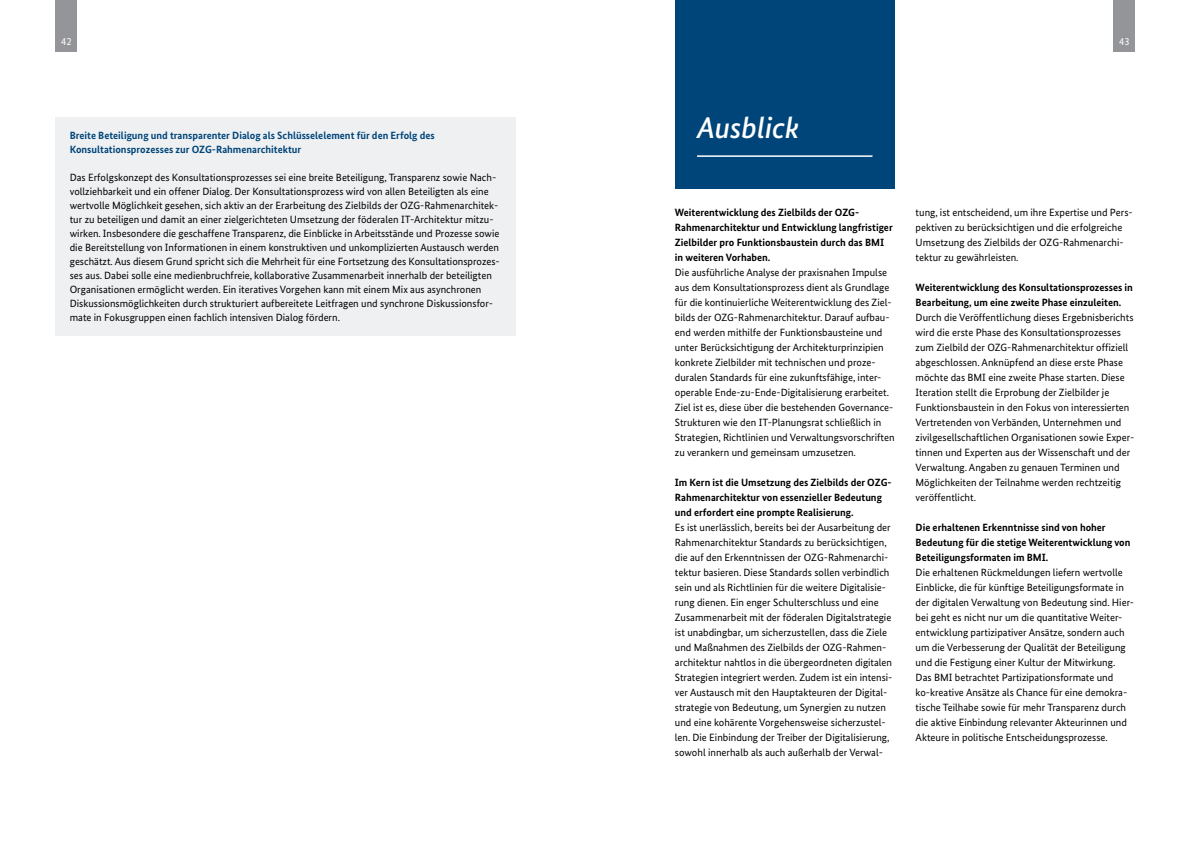
<style>
.page{position:relative;width:1191px;height:842px;background:#fff}
.page>*{position:absolute;margin:0;border:0;box-sizing:border-box;transform-origin:0 0}
.t1{font:italic 500 30px "Bundes Sans";color:#fff}
.t2{font:10.5px/15px "Bundes Sans";color:#000}
.t3{font:700 10.5px/15px "Bundes Sans";color:#000}
.t4{font:700 10.5px/14px "Bundes Sans";color:#004579}
.t5{font:10.5px "Bundes Sans";color:#fff}
</style>
<div class="page">
<div style="left:56px;top:0;width:21px;height:51px;background:#939598"></div>
<div style="left:1113px;top:0;width:22px;height:51px;background:#939598"></div>
<div style="left:675px;top:0;width:219px;height:188px;background:#004579"></div>
<hr style="left:697px;top:155px;width:175px;height:2px;background:#fff">
<div style="left:56px;top:117px;width:460px;height:219px;background:#eef0f2"></div>
<p class="t5" style="left:61px;top:35px;width:12px">42</p>
<p class="t5" style="left:1119px;top:35px;width:12px">43</p>
<p class="t4" style="left:70px;top:128px;width:366px">Breite Beteiligung und transparenter Dialog als Schlüsselelement für den Erfolg des<br>Konsultationsprozesses zur OZG-Rahmenarchitektur</p>
<p class="t2" style="left:70px;top:170px;width:431px;line-height:14px">Das Erfolgskonzept des Konsultationsprozesses sei eine breite Beteiligung, Transparenz sowie Nach&shy;vollziehbarkeit und ein offener Dialog. Der Konsultationsprozess wird von allen Beteiligten als eine wertvolle Möglichkeit gesehen, sich aktiv an der Erarbeitung des Zielbilds der OZG-Rahmenarchitek&shy;tur zu beteiligen und damit an einer zielgerichteten Umsetzung der föderalen IT-Architektur mitzu&shy;wirken. Insbesondere die geschaffene Transparenz, die Einblicke in Arbeitsstände und Prozesse sowie die Bereitstellung von Informationen in einem konstruktiven und unkomplizierten Austausch werden geschätzt. Aus diesem Grund spricht sich die Mehrheit für eine Fortsetzung des Konsultationsprozes&shy;ses aus. Dabei solle eine medienbruchfreie, kollaborative Zusammenarbeit innerhalb der beteiligten Organisationen ermöglicht werden. Ein iteratives Vorgehen kann mit einem Mix aus asynchronen Diskussionsmöglichkeiten durch strukturiert aufbereitete Leitfragen und synchrone Diskussionsfor&shy;mate in Fokusgruppen einen fachlich intensiven Dialog fördern.</p>
<h1 class="t1" style="left:697px;top:109px;width:104px">Ausblick</h1>
<p class="t3" style="left:675px;top:204px;width:219px">Weiterentwicklung des Zielbilds der OZG-Rahmenarchitektur und Entwicklung langfristiger Zielbilder pro Funktionsbaustein durch das BMI in weiteren Vorhaben.</p>
<p class="t2" style="left:675px;top:264px;width:221px">Die ausführliche Analyse der praxisnahen Impulse aus dem Konsultationsprozess dient als Grundlage für die kontinuierliche Weiterentwicklung des Ziel&shy;bilds der OZG-Rahmenarchitektur. Darauf aufbau&shy;end werden mithilfe der Funktionsbausteine und unter Berücksichtigung der Architekturprinzipien konkrete Zielbilder mit technischen und proze&shy;duralen Standards für eine zukunftsfähige, inter&shy;operable Ende-zu-Ende-Digitalisierung erarbeitet.<br>Ziel ist es, diese über die bestehenden Governance-Strukturen wie den IT-Planungsrat schließlich in Strategien, Richtlinien und Verwaltungsvorschriften zu verankern und gemeinsam umzusetzen.</p>
<p class="t3" style="left:675px;top:475px;width:218px">Im Kern ist die Umsetzung des Zielbilds der OZG-<br>Rahmenarchitektur von essenzieller Bedeutung und erfordert eine prompte Realisierung.</p>
<p class="t2" style="left:675px;top:520px;width:219px">Es ist unerlässlich, bereits bei der Ausarbeitung der Rahmenarchitektur Standards zu berücksichtigen, die auf den Erkenntnissen der OZG-Rahmenarchi&shy;tektur basieren. Diese Standards sollen verbindlich sein und als Richtlinien für die weitere Digitalisie&shy;rung dienen. Ein enger Schulterschluss und eine Zusammenarbeit mit der föderalen Digitalstrategie ist unabdingbar, um sicherzustellen, dass die Ziele und Maßnahmen des Zielbilds der OZG-Rahmen&shy;architektur nahtlos in die übergeordneten digitalen Strategien integriert werden. Zudem ist ein intensi&shy;ver Austausch mit den Hauptakteuren der Digital&shy;strategie von Bedeutung, um Synergien zu nutzen und eine kohärente Vorgehensweise sicherzustel&shy;len. Die Einbindung der Treiber der Digitalisierung, sowohl innerhalb als auch außerhalb der Verwal-</p>
<p class="t2" style="left:915px;top:205px;width:218px">tung, ist entscheidend, um ihre Expertise und Pers&shy;pektiven zu berücksichtigen und die erfolgreiche Umsetzung des Zielbilds der OZG-Rahmenarchi&shy;tektur zu gewährleisten.</p>
<p class="t3" style="left:915px;top:280px;width:219px">Weiterentwicklung des Konsultationsprozesses in<br>Bearbeitung, um eine zweite Phase einzuleiten.</p>
<p class="t2" style="left:915px;top:310px;width:220px">Durch die Veröffentlichung dieses Ergebnisberichts wird die erste Phase des Konsultationsprozesses zum Zielbild der OZG-Rahmenarchitektur offiziell abgeschlossen. Anknüpfend an diese erste Phase möchte das BMI eine zweite Phase starten. Diese Iteration stellt die Erprobung der Zielbilder je Funktionsbaustein in den Fokus von interessierten Vertretenden von Verbänden, Unternehmen und zivilgesellschaftlichen Organisationen sowie Exper&shy;tinnen und Experten aus der Wissenschaft und der Verwaltung. Angaben zu genauen Terminen und Möglichkeiten der Teilnahme werden rechtzeitig veröffentlicht.</p>
<p class="t3" style="left:915px;top:520px;width:216px">Die erhaltenen Erkenntnisse sind von hoher<br>Bedeutung für die stetige Weiterentwicklung von<br>Beteiligungsformaten im BMI.</p>
<p class="t2" style="left:915px;top:565px;width:220px">Die erhaltenen Rückmeldungen liefern wertvolle Einblicke, die für künftige Beteiligungsformate in der digitalen Verwaltung von Bedeutung sind. Hier&shy;bei geht es nicht nur um die quantitative Weiter&shy;entwicklung partizipativer Ansätze, sondern auch um die Verbesserung der Qualität der Beteiligung und die Festigung einer Kultur der Mitwirkung.<br>Das BMI betrachtet Partizipationsformate und ko-kreative Ansätze als Chance für eine demokra&shy;tische Teilhabe sowie für mehr Transparenz durch die aktive Einbindung relevanter Akteurinnen und Akteure in politische Entscheidungsprozesse.</p>
</div>
